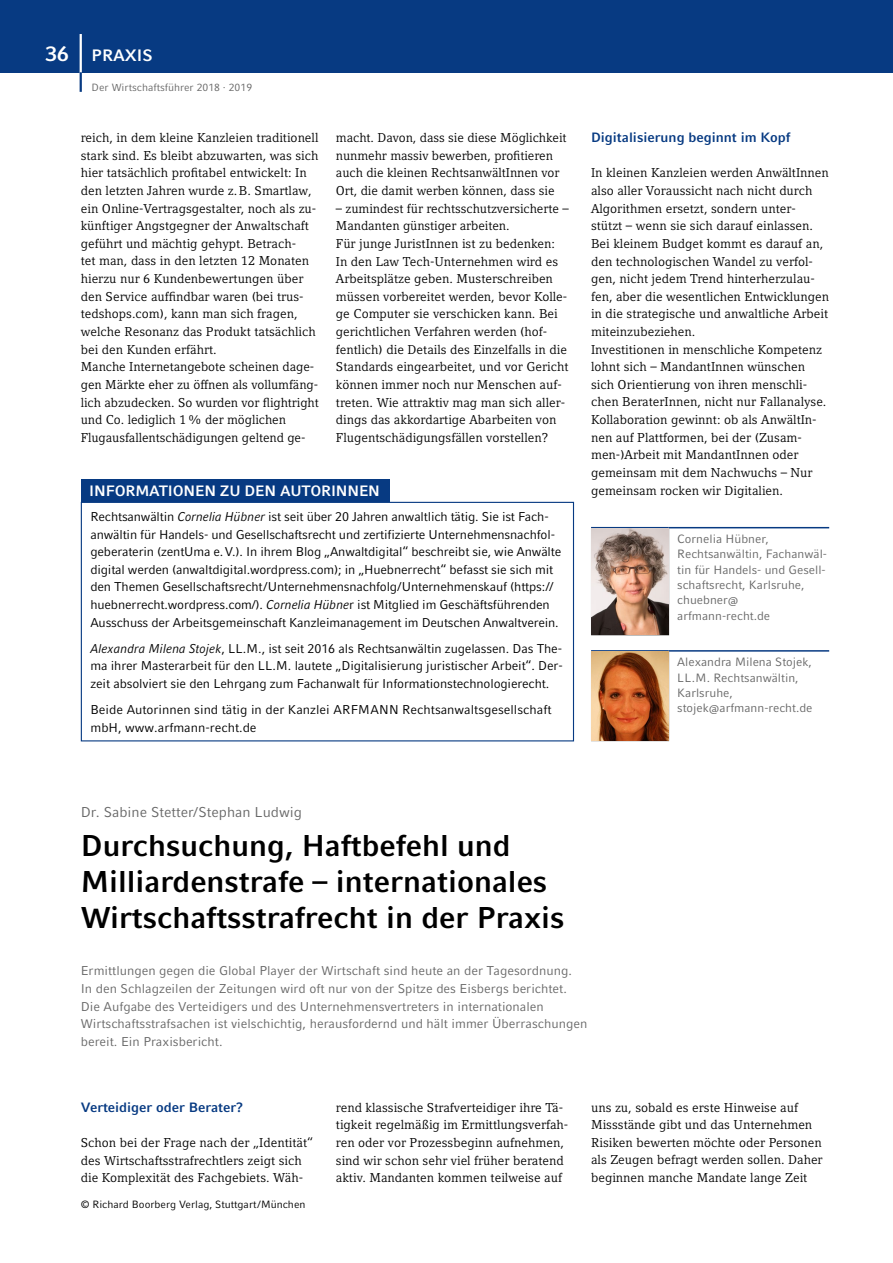
<style>
.page{position:relative;width:893px;height:1263px;background:#fff}
.page>*{position:absolute;margin:0;border:0;box-sizing:border-box;transform-origin:0 0}
.t1{font:700 30px/36px "Compatil Fact LT Pro";color:#000}
.t2{font:700 16.5px "Compatil Fact LT Pro";color:#fff}
.t3{font:700 15px "Compatil Fact LT Pro";letter-spacing:-.01em;color:#fff}
.t4{font:14.25px "Compatil Fact LT Pro";color:#676767}
.t5{font:700 13.5px "Compatil Fact LT Pro";color:#073a82}
.t6{font:12.75px/17.5px "Compatil Letter LT Pro";color:#000}
.t7{font:12.75px/17.5px "Compatil Fact LT Pro";letter-spacing:-.015em;color:#000}
.t8{font:12.75px/17.5px "Compatil Fact LT Pro";color:#676767}
.t9{font:12px/15.3px "Compatil Fact LT Pro";color:#676767}
.t10{font:10.5px "Compatil Fact LT Pro";color:#000}
.t11{font:10.5px "Compatil Fact LT Pro";color:#676767}
.s1{font-size:21px}
.s2{font-style:italic}
</style>
<div class="page">
<hr style="left:591px;top:527px;width:78px;height:1px;background:#073a82">
<hr style="left:669px;top:527px;width:160px;height:1px;background:#073a82">
<hr style="left:591px;top:528px;width:1px;height:107px;background:#989898">
<hr style="left:591px;top:635px;width:78px;height:1px;background:#989898">
<hr style="left:668px;top:528px;width:1px;height:107px;background:#989898">
<img style="left:592px;top:528px;width:76px;height:107px">
<hr style="left:591px;top:650px;width:78px;height:2px;background:#073a82">
<hr style="left:669px;top:650px;width:160px;height:2px;background:#073a82">
<hr style="left:591px;top:652px;width:1px;height:88px;background:#989898">
<hr style="left:591px;top:740px;width:78px;height:1px;background:#989898">
<hr style="left:668px;top:652px;width:1px;height:88px;background:#989898">
<img style="left:592px;top:652px;width:76px;height:88px">
<div style="left:81px;top:502px;width:493px;height:239px;border:1px solid #073a82"></div>
<div style="left:81px;top:479px;width:309px;height:23px;background:#073a82"></div>
<div style="left:0;top:0;width:893px;height:72px;background:#073a82"></div>
<hr style="left:80px;top:34px;width:2px;height:40px;background:#fff">
<hr style="left:80px;top:72px;width:2px;height:20px;background:#073a82">
<p class="t2" style="left:46px;top:46px;width:106px"><span class="s1">36</span> Praxis</p>
<p class="t11" style="left:92px;top:81px;width:162px">Der Wirtschaftsführer 2018 · 2019</p>
<p class="t6" style="left:81px;top:129px;width:240px">reich, in dem kleine Kanzleien traditionell stark sind. Es bleibt abzuwarten, was sich hier tatsächlich profitabel entwickelt: In den letzten Jahren wurde z.B. Smartlaw, ein Online-Vertragsgestalter, noch als zu&shy;künftiger Angstgegner der Anwaltschaft geführt und mächtig gehypt. Betrach-<br>tet man, dass in den letzten 12 Monaten hierzu nur 6 Kundenbewertungen über den Service auffindbar waren (bei trus&shy;tedshops.com), kann man sich fragen, welche Resonanz das Produkt tatsächlich bei den Kunden erfährt.<br>Manche Internetangebote scheinen dage&shy;gen Märkte eher zu öffnen als vollumfäng&shy;lich abzudecken. So wurden vor flightright und Co. lediglich 1% der möglichen Flugausfallentschädigungen geltend ge-</p>
<p class="t6" style="left:336px;top:129px;width:232px">macht. Davon, dass sie diese Möglichkeit nunmehr massiv bewerben, profitieren auch die kleinen RechtsanwältInnen vor Ort, die damit werben können, dass sie</p>
<p class="t6" style="left:336px;top:200px;width:234px">– zumindest für rechtsschutzversicherte – Mandanten günstiger arbeiten.<br>Für junge JuristInnen ist zu bedenken:<br>In den Law Tech-Unternehmen wird es Arbeitsplätze geben. Musterschreiben müssen vorbereitet werden, bevor Kolle&shy;ge Computer sie verschicken kann. Bei gerichtlichen Verfahren werden (hof&shy;fentlich) die Details des Einzelfalls in die Standards eingearbeitet, und vor Gericht können immer noch nur Menschen auf&shy;treten. Wie attraktiv mag man sich aller&shy;dings das akkordartige Abarbeiten von Flugentschädigungsfällen vorstellen?</p>
<p class="t3" style="left:89px;top:482px;width:70px">I NFORMATIO</p>
<p class="t3" style="left:184px;top:482px;width:128px">NEN ZU DEN AUTORI</p>
<p class="t3" style="left:336px;top:482px;width:46px">NNEN</p>
<p class="t7" style="left:90px;top:508px;width:472px">Rechtsanwältin <span class="s2">Cornelia Hübner</span> ist seit über 20 Jahren anwaltlich tätig. Sie ist Fach&shy;anwältin für Handels- und Gesellschaftsrecht und zertifizierte Unternehmensnachfol&shy;geberaterin (zentUma e.V.). In ihrem Blog „Anwaltdigital“ beschreibt sie, wie Anwälte digital werden (anwaltdigital.wordpress.com); in „Huebnerrecht“ befasst sie sich mit den Themen Gesellschaftsrecht/Unternehmensnachfolg/Unternehmenskauf (https:// huebnerrecht.wordpress.com/). <span class="s2">Cornelia Hübne</span>r ist Mitglied im Geschäftsführenden Ausschuss der Arbeitsgemeinschaft Kanzleimanagement im Deutschen Anwaltverein.</p>
<p class="t7" style="left:90px;top:639px;width:474px;text-align:justify"><span class="s2">Alexandra Milena Stojek</span>, LL.M., ist seit 2016 als Rechtsanwältin zugelassen. Das The&shy;ma ihrer Masterarbeit für den LL.M. lautete „Digitalisierung juristischer Arbeit“. Der&shy;zeit absolviert sie den Lehrgang zum Fachanwalt für Informationstechnologierecht.</p>
<p class="t7" style="left:90px;top:701px;width:463px">Beide Autorinnen sind tätig in der Kanzlei ARFMANN Rechtsanwaltsgesellschaft mbH, www.arfmann-recht.de</p>
<p class="t5" style="left:591px;top:129px;width:201px">Digitalisierung beginnt im Kopf</p>
<p class="t6" style="left:591px;top:164px;width:240px">In kleinen Kanzleien werden AnwältInnen also aller Voraussicht nach nicht durch Algorithmen ersetzt, sondern unter&shy;stützt – wenn sie sich darauf einlassen.<br>Bei kleinem Budget kommt es darauf an, den technologischen Wandel zu verfol&shy;gen, nicht jedem Trend hinterherzulau&shy;fen, aber die wesentlichen Entwicklungen in die strategische und anwaltliche Arbeit miteinzubeziehen.<br>Investitionen in menschliche Kompetenz lohnt sich – MandantInnen wünschen sich Orientierung von ihren menschli&shy;chen BeraterInnen, nicht nur Fallanalyse.<br>Kollaboration gewinnt: ob als AnwältIn&shy;nen auf Plattformen, bei der (Zusam&shy;men-)Arbeit mit MandantInnen oder gemeinsam mit dem Nachwuchs – Nur gemeinsam rocken wir Digitalien.</p>
<p class="t9" style="left:677px;top:531px;width:151px">Cornelia Hübner,<br>Rechtsanwältin, Fachanwäl&shy;tin für Handels- und Gesell&shy;schaftsrecht, Karlsruhe, chuebner@ arfmann-recht.de</p>
<p class="t9" style="left:677px;top:654px;width:137px">Alexandra Milena Stojek,<br>LL.M. Rechtsanwältin,<br>Karlsruhe, stojek@arfmann-recht.de</p>
<p class="t4" style="left:81px;top:803px;width:223px">Dr. Sabine Stetter/Stephan Ludwig</p>
<h1 class="t1" style="left:81px;top:828px;width:485px">Durchsuchung, Haftbefehl und<br>Milliardenstrafe – internationales<br>Wirtschaftsstrafrecht in der Praxis</h1>
<p class="t8" style="left:81px;top:962px;width:508px">Ermittlungen gegen die Global Player der Wirtschaft sind heute an der Tagesordnung.<br>In den Schlagzeilen der Zeitungen wird oft nur von der Spitze des Eisbergs berichtet.<br>Die Aufgabe des Verteidigers und des Unternehmensvertreters in internationalen Wirtschaftsstrafsachen ist vielschichtig, herausfordernd und hält immer Überraschungen bereit. Ein Praxisbericht.</p>
<p class="t5" style="left:81px;top:1099px;width:164px">Verteidiger oder Berater?</p>
<p class="t6" style="left:81px;top:1134px;width:234px">Schon bei der Frage nach der „Identität“ des Wirtschaftsstrafrechtlers zeigt sich die Komplexität des Fachgebiets. Wäh-</p>
<p class="t10" style="left:81px;top:1198px;width:226px">© Richard Boorberg Verlag, Stuttgart/München</p>
<p class="t6" style="left:336px;top:1098px;width:234px">rend klassische Strafverteidiger ihre Tä&shy;tigkeit regelmäßig im Ermittlungsverfah&shy;ren oder vor Prozessbeginn aufnehmen, sind wir schon sehr viel früher beratend aktiv. Mandanten kommen teilweise auf</p>
<p class="t6" style="left:591px;top:1098px;width:233px">uns zu, sobald es erste Hinweise auf Missstände gibt und das Unternehmen Risiken bewerten möchte oder Personen als Zeugen befragt werden sollen. Daher beginnen manche Mandate lange Zeit</p>
</div>
